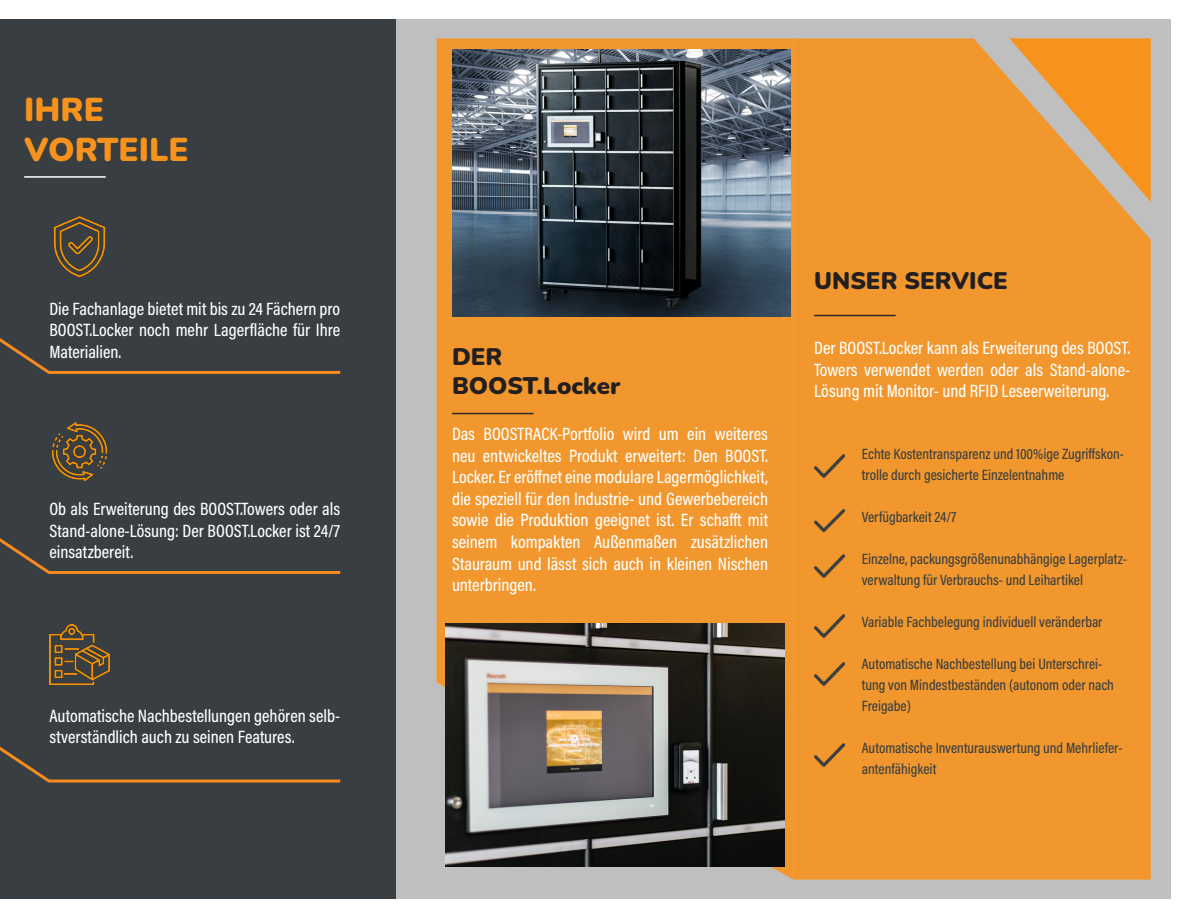
<style>
.page{position:relative;width:1188px;height:918px;background:#fff}
.page>*{position:absolute;margin:0;border:0;box-sizing:border-box;transform-origin:0 0}
.t1{font:900 33px "Nunito";color:#f7931d}
.t2{font:900 24px "Nunito";color:#231f20}
.t3{font:500 18px/21.6px "Acumin Pro Cond";color:#fff;text-align:justify}
.t4{font:500 15px/21px "Acumin Pro Cond";color:#383e42}
</style>
<div class="page">
<div style="left:395px;top:19px;width:776px;height:880px;background:#c0bfbf"></div>
<div style="left:794px;top:38px;width:357px;height:842px;background:#f1972d"></div>
<div style="left:437px;top:38px;width:357px;height:842px;background:#f1972d"></div>
<hr style="left:452px;top:413px;width:82px;height:1px;background:#2d2928">
<hr style="left:814px;top:315px;width:82px;height:1px;background:#2d2928">
<div style="left:0;top:19px;width:395px;height:880px;background:#383e42"></div>
<hr style="left:24px;top:176px;width:82px;height:2px;background:#fff">
<svg style="left:0;top:338px;width:341px;height:36px"></svg>
<svg style="left:0;top:538px;width:341px;height:36px"></svg>
<svg style="left:0;top:746px;width:341px;height:37px"></svg>
<img style="left:452px;top:49px;width:339px;height:267px">
<img style="left:53px;top:217px;width:53px;height:59px">
<img style="left:51px;top:422px;width:57px;height:59px">
<img style="left:50px;top:625px;width:60px;height:59px">
<img style="left:814px;top:450px;width:31px;height:31px">
<img style="left:814px;top:611px;width:31px;height:30px">
<img style="left:814px;top:739px;width:31px;height:31px">
<svg style="left:1009px;top:38px;width:142px;height:164px"></svg>
<img style="left:814px;top:551px;width:31px;height:31px">
<img style="left:814px;top:659px;width:31px;height:31px">
<img style="left:814px;top:505px;width:31px;height:31px">
<img style="left:446px;top:623px;width:339px;height:243px">
<p class="t1" style="left:24px;top:86px;width:81px">IHRE</p>
<p class="t1" style="left:24px;top:126px;width:166px">VORTEILE</p>
<p class="t3" style="left:49px;top:297px;width:292px">Die Fachanlage bietet mit bis zu 24 Fächern pro BOOST.Locker noch mehr Lagerfläche für Ihre Materialien.</p>
<p class="t3" style="left:49px;top:498px;width:292px">Ob als Erweiterung des BOOST.Towers oder als Stand-alone-Lösung: Der BOOST.Locker ist 24/7 einsatzbereit.</p>
<p class="t3" style="left:49px;top:704px;width:292px">Automatische Nachbestellungen gehören selb&shy;stverständlich auch zu seinen Features.</p>
<p class="t2" style="left:452px;top:339px;width:52px">DER</p>
<p class="t2" style="left:452px;top:368px;width:170px">BOOST.Locker</p>
<p class="t3" style="left:452px;top:423px;width:318px">Das BOOSTRACK-Portfolio wird um ein weiteres neu entwickeltes Produkt erweitert: Den BOOST.<br>Locker. Er eröffnet eine modulare Lagermöglichkeit, die speziell für den Industrie- und Gewerbebereich sowie die Produktion geeignet ist. Er schafft mit seinem kompakten Außenmaßen zusätzlichen Stauraum und lässt sich auch in kleinen Nischen unterbringen.</p>
<p class="t2" style="left:814px;top:263px;width:195px">UNSER SERVICE</p>
<p class="t3" style="left:814px;top:337px;width:318px">Der BOOST.Locker kann als Erweiterung des BOOST.<br>Towers verwendet werden oder als Stand-alone-Lösung mit Monitor- und RFID Leseerweiterung.</p>
<p class="t4" style="left:862px;top:443px;width:264px">Echte Kostentransparenz und 100%ige Zugriffskon&shy;trolle durch gesicherte Einzelentnahme</p>
<p class="t4" style="left:862px;top:506px;width:96px">Verfügbarkeit 24/7</p>
<p class="t4" style="left:862px;top:548px;width:267px">Einzelne, packungsgrößenunabhängige Lagerplatz&shy;verwaltung für Verbrauchs- und Leihartikel</p>
<p class="t4" style="left:862px;top:611px;width:242px">Variable Fachbelegung individuell veränderbar</p>
<p class="t4" style="left:862px;top:653px;width:254px">Automatische Nachbestellung bei Unterschrei&shy;tung von Mindestbeständen (autonom oder nach<br>Freigabe)</p>
<p class="t4" style="left:862px;top:737px;width:262px">Automatische Inventurauswertung und Mehrliefer&shy;antenfähigkeit</p>
</div>
